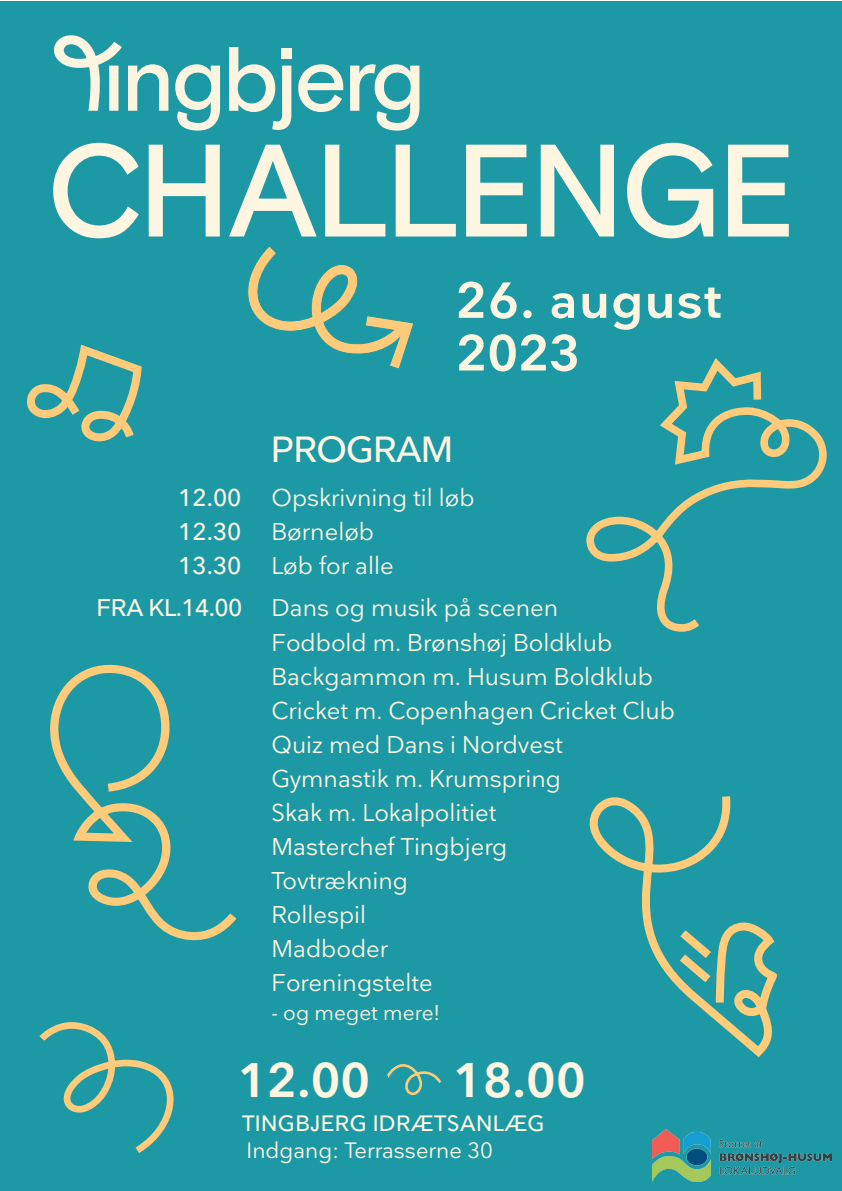
<style>
.page{position:relative;width:842px;height:1191px;background:#fff}
.page>*{position:absolute;margin:0;border:0;box-sizing:border-box;transform-origin:0 0}
.t1{font:600 50px "Nationale";letter-spacing:.025em;color:#fef6e1}
.t2{font:600 50px "Nationale";color:#fef5e0}
.t3{font:600 48px "Nationale";color:#fef6e0}
.t4{font:500 36px "Nationale";letter-spacing:-.025em;color:#fef5e0}
.t5{font:24px/34px "Nationale";color:#fef5e0}
.t6{font:500 24px/34px "Nationale";color:#fef5e0;text-align:justify}
.t7{font:22px "Nationale";color:#fef6e0}
.t8{font:500 22px "Nationale";letter-spacing:.015em;color:#fef6e0}
.t9{font:21px "Nationale";color:#fef5e0}
</style>
<div class="page">
<div style="left:0;top:1px;width:842px;height:1190px;background:#1c99a5"></div>
<svg style="left:26px;top:350px;width:116px;height:92px"></svg>
<svg style="left:247px;top:247px;width:166px;height:122px"></svg>
<svg style="left:54px;top:35px;width:166px;height:96px"></svg>
<svg style="left:350px;top:64px;width:69px;height:67px"></svg>
<svg style="left:298px;top:64px;width:45px;height:48px"></svg>
<div style="left:281px;top:48px;width:11px;height:10px;background:#fef5e0"></div>
<svg style="left:229px;top:47px;width:62px;height:83px"></svg>
<svg style="left:53px;top:143px;width:86px;height:95px"></svg>
<svg style="left:149px;top:145px;width:71px;height:91px"></svg>
<svg style="left:229px;top:145px;width:88px;height:91px"></svg>
<svg style="left:325px;top:145px;width:60px;height:91px"></svg>
<svg style="left:396px;top:145px;width:60px;height:91px"></svg>
<svg style="left:466px;top:145px;width:61px;height:91px"></svg>
<svg style="left:541px;top:145px;width:73px;height:91px"></svg>
<svg style="left:627px;top:143px;width:86px;height:95px"></svg>
<svg style="left:728px;top:145px;width:61px;height:91px"></svg>
<svg style="left:589px;top:796px;width:189px;height:262px"></svg>
<svg style="left:387px;top:1064px;width:55px;height:32px"></svg>
<svg style="left:586px;top:358px;width:241px;height:274px"></svg>
<svg style="left:39px;top:1022px;width:135px;height:131px"></svg>
<svg style="left:50px;top:664px;width:187px;height:277px"></svg>
<img style="left:652px;top:1129px;width:179px;height:52px">
<p class="t6" style="left:178px;top:480px;width:65px">12.00<br>12.30<br>13.30</p>
<p class="t6" style="left:96px;top:590px;width:148px">FRA KL.14.00</p>
<h1 class="t1" style="left:456px;top:268px;width:267px">26. august</h1>
<h1 class="t2" style="left:456px;top:321px;width:126px">2023</h1>
<h3 class="t4" style="left:271px;top:426px;width:184px">PROGRAM</h3>
<p class="t5" style="left:271px;top:480px;width:205px">Opskrivning til løb<br>Børneløb<br>Løb for alle</p>
<p class="t5" style="left:271px;top:590px;width:405px">Dans og musik på scenen<br>Fodbold m. Brønshøj Boldklub<br>Backgammon m. Husum Boldklub<br>Cricket m. Copenhagen Cricket Club<br>Quiz med Dans i Nordvest<br>Gymnastik m. Krumspring<br>Skak m. Lokalpolitiet<br>Masterchef Tingbjerg<br>Tovtrækning<br>Rollespil<br>Madboder<br>Foreningstelte</p>
<p class="t9" style="left:271px;top:999px;width:170px">- og meget mere!</p>
<h2 class="t3" style="left:237px;top:1049px;width:134px">12.00</h2>
<h2 class="t3" style="left:453px;top:1049px;width:134px">18.00</h2>
<p class="t8" style="left:242px;top:1109px;width:304px">TINGBJERG IDRÆTSANLÆG</p>
<p class="t7" style="left:247px;top:1136px;width:248px">Indgang: Terrasserne 30</p>
</div>
